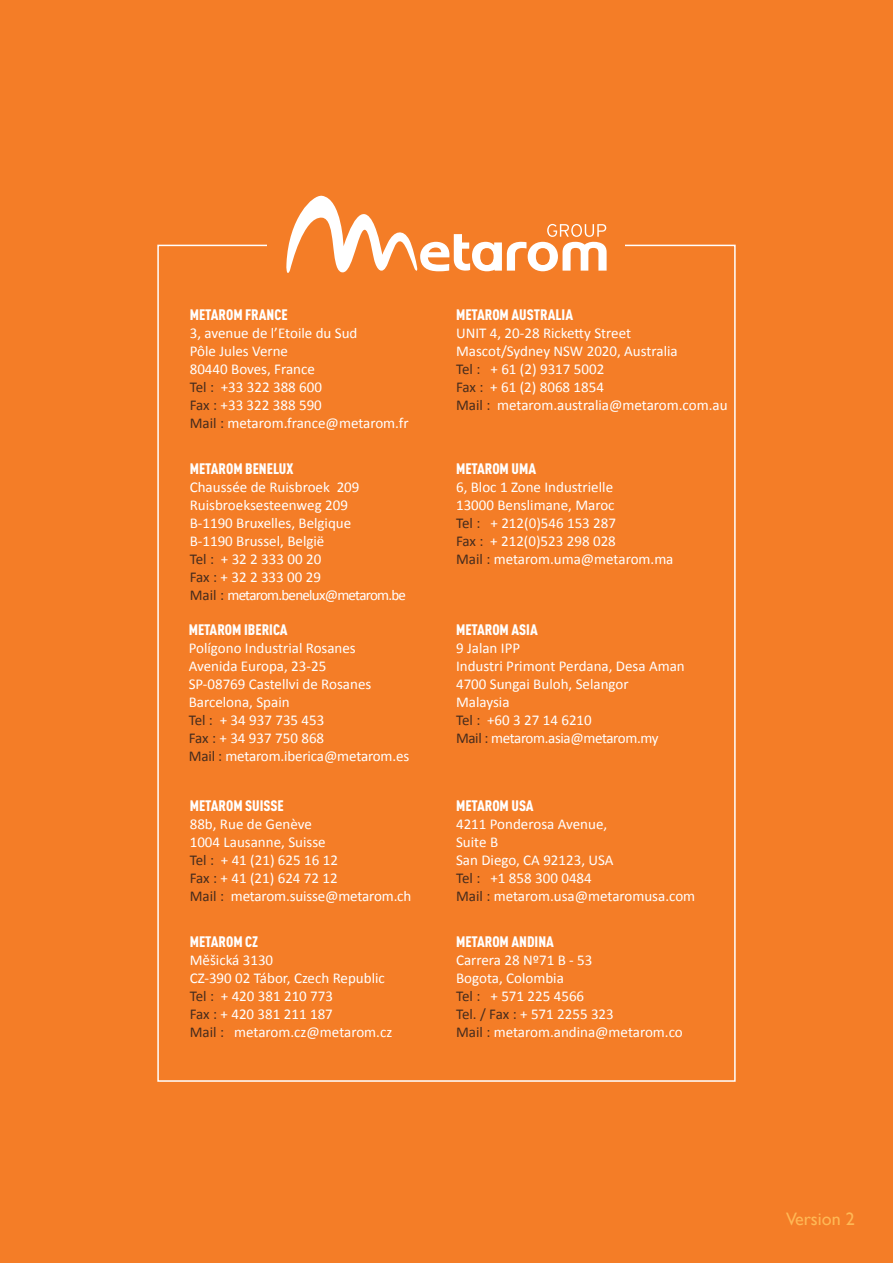
<style>
.page{position:relative;width:893px;height:1263px;background:#f47d27}
.page>*{position:absolute;margin:0;border:0;box-sizing:border-box;transform-origin:0 0}
.t1{font:18px "Gill Sans";color:#ffb855}
.t2{font:15px "Calibri";color:#fff}
.t3{font:900 15px "DIN Cond";color:#fff}
.t4{font:15px "Calibri";letter-spacing:-.05em;color:#fff}
.t5{font:15px "Calibri";letter-spacing:-.025em;color:#fff}
.s1{color:#472c1d}
</style>
<div class="page">
<svg style="left:286px;top:195px;width:321px;height:78px"></svg>
<p class="t3" style="left:190px;top:306px;width:100px">METAROM FRANCE</p>
<p class="t2" style="left:190px;top:324px;width:169px">3, avenue de l’Etoile du Sud</p>
<p class="t2" style="left:190px;top:342px;width:100px">Pôle Jules Verne</p>
<p class="t2" style="left:190px;top:360px;width:127px">80440 Boves, France</p>
<p class="t2" style="left:190px;top:378px;width:134px"><span class="s1">Tel :</span> +33 322 388 600</p>
<p class="t2" style="left:190px;top:396px;width:134px"><span class="s1">Fax :</span> +33 322 388 590</p>
<p class="t2" style="left:190px;top:414px;width:220px"><span class="s1">Mail :</span> metarom.france@metarom.fr</p>
<p class="t3" style="left:190px;top:459px;width:105px">METAROM BENELUX</p>
<p class="t2" style="left:190px;top:477px;width:171px">Chaussée de Ruisbroek 209</p>
<p class="t2" style="left:190px;top:495px;width:160px">Ruisbroeksesteenweg 209</p>
<p class="t2" style="left:190px;top:513px;width:163px">B-1190 Bruxelles, Belgique</p>
<p class="t2" style="left:190px;top:531px;width:136px">B-1190 Brussel, België</p>
<p class="t2" style="left:190px;top:549px;width:133px"><span class="s1">Tel :</span> + 32 2 333 00 20</p>
<p class="t2" style="left:190px;top:567px;width:133px"><span class="s1">Fax :</span> + 32 2 333 00 29</p>
<p class="t4" style="left:190px;top:585px;width:218px"><span class="s1">Mail :</span> metarom.benelux@metarom.be</p>
<p class="t3" style="left:189px;top:620px;width:100px">METAROM IBERICA</p>
<p class="t2" style="left:189px;top:639px;width:169px">Polígono Industrial Rosanes</p>
<p class="t2" style="left:189px;top:657px;width:139px">Avenida Europa, 23-25</p>
<p class="t2" style="left:189px;top:675px;width:184px">SP-08769 Castellvi de Rosanes</p>
<p class="t2" style="left:189px;top:693px;width:102px">Barcelona, Spain</p>
<p class="t2" style="left:189px;top:711px;width:137px"><span class="s1">Tel :</span> + 34 937 735 453</p>
<p class="t2" style="left:189px;top:729px;width:137px"><span class="s1">Fax :</span> + 34 937 750 868</p>
<p class="t2" style="left:189px;top:747px;width:222px"><span class="s1">Mail :</span> metarom.iberica@metarom.es</p>
<p class="t3" style="left:190px;top:796px;width:96px">METAROM SUISSE</p>
<p class="t2" style="left:190px;top:814px;width:124px">88b, Rue de Genève</p>
<p class="t2" style="left:190px;top:832px;width:137px">1004 Lausanne, Suisse</p>
<p class="t2" style="left:190px;top:850px;width:150px"><span class="s1">Tel :</span> + 41 (21) 625 16 12</p>
<p class="t2" style="left:190px;top:868px;width:149px"><span class="s1">Fax :</span> + 41 (21) 624 72 12</p>
<p class="t2" style="left:190px;top:886px;width:223px"><span class="s1">Mail :</span> metarom.suisse@metarom.ch</p>
<p class="t3" style="left:190px;top:932px;width:70px">METAROM CZ</p>
<p class="t2" style="left:190px;top:950px;width:85px">Měšická 3130</p>
<p class="t2" style="left:190px;top:968px;width:197px">CZ-390 02 Tábor, Czech Republic</p>
<p class="t2" style="left:190px;top:986px;width:145px"><span class="s1">Tel :</span> + 420 381 210 773</p>
<p class="t2" style="left:190px;top:1004px;width:145px"><span class="s1">Fax :</span> + 420 381 211 187</p>
<p class="t2" style="left:190px;top:1022px;width:204px"><span class="s1">Mail :</span> metarom.cz@metarom.cz</p>
<p class="t3" style="left:456px;top:306px;width:119px">METAROM AUSTRALIA</p>
<p class="t2" style="left:456px;top:324px;width:177px">UNIT 4, 20-28 Ricketty Street</p>
<p class="t2" style="left:456px;top:342px;width:223px">Mascot/Sydney NSW 2020, Australia</p>
<p class="t2" style="left:456px;top:360px;width:150px"><span class="s1">Tel :</span> + 61 (2) 9317 5002</p>
<p class="t2" style="left:456px;top:378px;width:149px"><span class="s1">Fax :</span> + 61 (2) 8068 1854</p>
<p class="t2" style="left:456px;top:396px;width:273px"><span class="s1">Mail :</span> metarom.australia@metarom.com.au</p>
<p class="t3" style="left:456px;top:459px;width:82px">METAROM UMA</p>
<p class="t2" style="left:456px;top:477px;width:159px">6, Bloc 1 Zone Industrielle</p>
<p class="t2" style="left:456px;top:495px;width:160px">13000 Benslimane, Maroc</p>
<p class="t2" style="left:456px;top:513px;width:162px"><span class="s1">Tel :</span> + 212(0)546 153 287</p>
<p class="t2" style="left:456px;top:531px;width:161px"><span class="s1">Fax :</span> + 212(0)523 298 028</p>
<p class="t2" style="left:456px;top:549px;width:219px"><span class="s1">Mail :</span> metarom.uma@metarom.ma</p>
<p class="t3" style="left:456px;top:620px;width:83px">METAROM ASIA</p>
<p class="t2" style="left:456px;top:639px;width:66px">9 Jalan IPP</p>
<p class="t2" style="left:456px;top:657px;width:230px">Industri Primont Perdana, Desa Aman</p>
<p class="t2" style="left:456px;top:675px;width:174px">4700 Sungai Buloh, Selangor</p>
<p class="t2" style="left:456px;top:693px;width:55px">Malaysia</p>
<p class="t2" style="left:456px;top:711px;width:137px"><span class="s1">Tel :</span> +60 3 27 14 6210</p>
<p class="t5" style="left:456px;top:729px;width:204px"><span class="s1">Mail :</span> metarom.asia@metarom.my</p>
<p class="t3" style="left:456px;top:796px;width:79px">METAROM USA</p>
<p class="t2" style="left:456px;top:814px;width:153px">4211 Ponderosa Avenue,</p>
<p class="t2" style="left:456px;top:832px;width:44px">Suite B</p>
<p class="t2" style="left:456px;top:850px;width:159px">San Diego, CA 92123, USA</p>
<p class="t2" style="left:456px;top:868px;width:137px"><span class="s1">Tel :</span> +1 858 300 0484</p>
<p class="t2" style="left:456px;top:886px;width:241px"><span class="s1">Mail :</span> metarom.usa@metaromusa.com</p>
<p class="t3" style="left:456px;top:932px;width:99px">METAROM ANDINA</p>
<p class="t2" style="left:456px;top:950px;width:138px">Carrera 28 Nº71 B - 53</p>
<p class="t2" style="left:456px;top:968px;width:109px">Bogota, Colombia</p>
<p class="t2" style="left:456px;top:986px;width:130px"><span class="s1">Tel :</span> + 571 225 4566</p>
<p class="t2" style="left:456px;top:1004px;width:159px"><span class="s1">Tel. / Fax :</span> + 571 2255 323</p>
<p class="t2" style="left:456px;top:1022px;width:228px"><span class="s1">Mail :</span> metarom.andina@metarom.co</p>
<p class="t1" style="left:786px;top:1208px;width:70px">Version 2</p>
</div>
